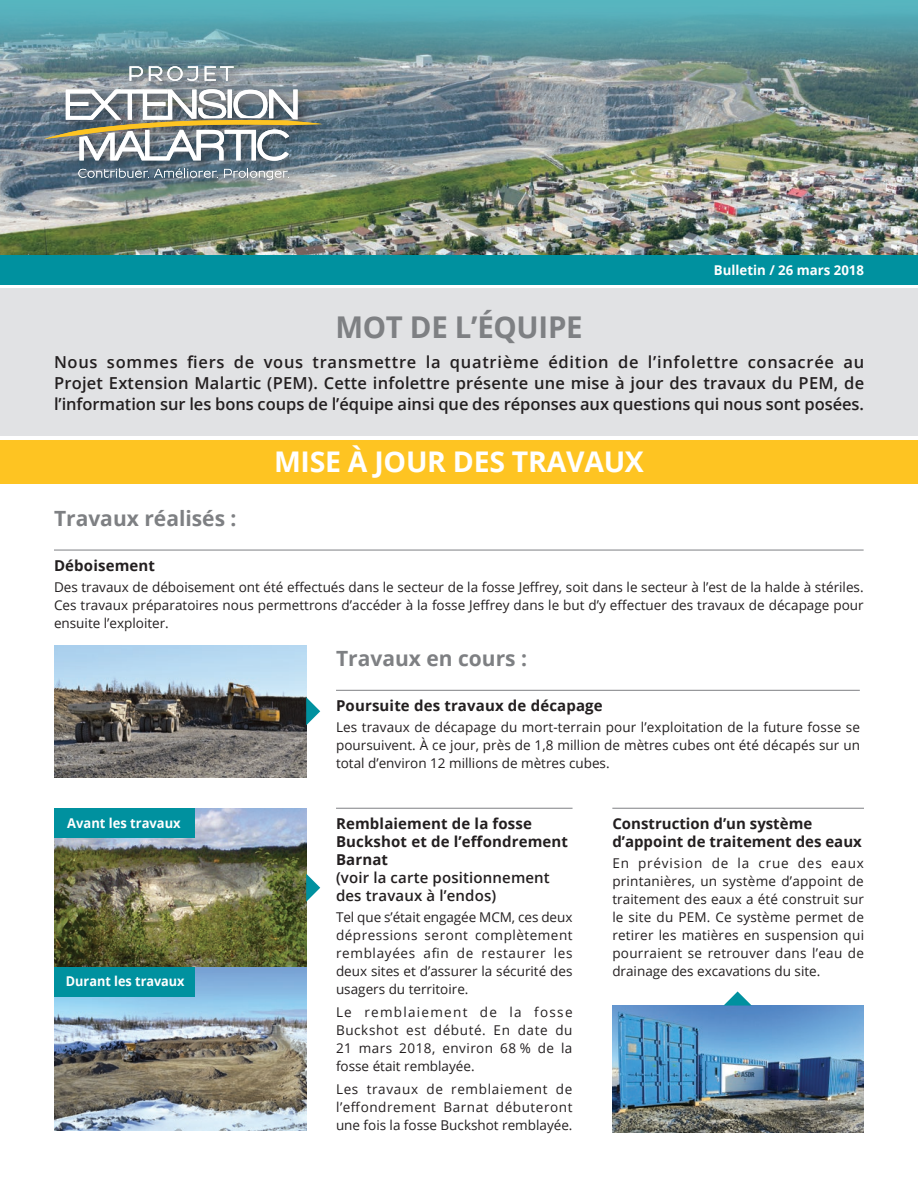
<style>
.page{position:relative;width:918px;height:1188px;background:#fff}
.page>*{position:absolute;margin:0;border:0;box-sizing:border-box;transform-origin:0 0}
.Titre_boite_Or{font:700 30px "Open Sans";letter-spacing:-.01em;color:#7e8083}
.Titre_boite_Or-2{font:700 28.5px "Open Sans";letter-spacing:-.01em;color:#fff}
.t1{font:700 21px "Open Sans";color:#7e8083}
.Titre_boite_Or-3{font:600 16.5px/21px "Open Sans";letter-spacing:-.005em;color:#231f20;text-align:justify}
.Titre_boite_Or-4{font:700 15px/18px "Open Sans";letter-spacing:.01em;color:#231f20}
.Titre_boite_Or-5{font:13.5px/18px "Open Sans";color:#231f20;text-align:justify}
.Titre_boite_Or-6{font:700 13.5px "Open Sans";color:#fff}
.Titre_boite_Or-7{font:700 13.5px "Open Sans";color:#fff;scale:.94 1}
.Titre_boite_Or-8{font:700 13.5px "Open Sans";color:#fff;scale:.96 1}
.s1{font-weight:600}
</style>
<div class="page">
<div style="left:0;top:288px;width:918px;height:148px;background:#e1e2e4"></div>
<hr style="left:54px;top:550px;width:810px;height:1px;background:#7e8083">
<hr style="left:336px;top:808px;width:237px;height:1px;background:#7e8083">
<hr style="left:612px;top:808px;width:252px;height:1px;background:#7e8083">
<div style="left:0;top:440px;width:918px;height:43px;background:#fec422"></div>
<img style="left:0;top:0;width:918px;height:255px">
<div style="left:44px;top:63px;width:289px;height:129px;background:#231f20;opacity:.32"></div>
<svg style="left:78px;top:168px;width:140px;height:10px"></svg>
<svg style="left:224px;top:169px;width:65px;height:11px"></svg>
<svg style="left:44px;top:89px;width:278px;height:72px"></svg>
<svg style="left:130px;top:66px;width:13px;height:15px"></svg>
<svg style="left:149px;top:66px;width:49px;height:15px"></svg>
<svg style="left:205px;top:66px;width:29px;height:15px"></svg>
<div style="left:0;top:255px;width:918px;height:29px;background:#00919f"></div>
<hr style="left:336px;top:690px;width:524px;height:1px;background:#7e8083">
<img style="left:54px;top:645px;width:252px;height:133px">
<svg style="left:306px;top:697px;width:14px;height:28px"></svg>
<img style="left:612px;top:1006px;width:252px;height:127px">
<svg style="left:724px;top:991px;width:28px;height:15px"></svg>
<img style="left:54px;top:808px;width:252px;height:322px">
<svg style="left:306px;top:874px;width:14px;height:28px"></svg>
<div style="left:54px;top:808px;width:140px;height:30px;background:#00919f"></div>
<div style="left:54px;top:967px;width:141px;height:29px;background:#00919f"></div>
<p class="Titre_boite_Or-6" style="left:714px;top:260px;width:152px">Bulletin / 26 mars 2018</p>
<p class="Titre_boite_Or" style="left:335px;top:306px;width:249px">MOT DE L’ÉQUIPE</p>
<p class="Titre_boite_Or-3" style="left:54px;top:351px;width:812px">Nous sommes fiers de vous transmettre la quatrième édition de l’infolettre consacrée au Projet Extension Malartic (PEM). Cette infolettre présente une mise à jour des travaux du PEM, de l’information sur les bons coups de l’équipe ainsi que des réponses aux questions qui nous sont posées.</p>
<p class="t1" style="left:54px;top:504px;width:184px">Travaux réalisés :</p>
<p class="Titre_boite_Or-2" style="left:274px;top:442px;width:371px">MISE À JOUR DES TRAVAUX</p>
<p class="Titre_boite_Or-4" style="left:54px;top:556px;width:103px">Déboisement</p>
<p class="Titre_boite_Or-5" style="left:54px;top:578px;width:811px">Des travaux de déboisement ont été effectués dans le secteur de la fosse Jeffrey, soit dans le secteur à l’est de la halde à stériles.<br>Ces travaux préparatoires nous permettrons d’accéder à la fosse Jeffrey dans le but d’y effectuer des travaux de décapage pour ensuite l’exploiter.</p>
<p class="t1" style="left:336px;top:644px;width:193px">Travaux en cours :</p>
<p class="Titre_boite_Or-8" style="left:67px;top:813px;width:120px">Avant les travaux</p>
<p class="Titre_boite_Or-7" style="left:66px;top:972px;width:128px">Durant les travaux</p>
<p class="Titre_boite_Or-4" style="left:336px;top:696px;width:268px">Poursuite des travaux de décapage</p>
<p class="Titre_boite_Or-5" style="left:336px;top:718px;width:525px">Les travaux de décapage du mort-terrain pour l’exploitation de la future fosse se poursuivent. À ce jour, près de 1,8 million de mètres cubes ont été décapés sur un total d’environ 12 millions de mètres cubes.</p>
<p class="Titre_boite_Or-4" style="left:336px;top:814px;width:234px">Remblaiement de la fosse<br>Buckshot et de l’effondrement<br>Barnat<br><span class="s1">(voir la carte positionnement des travaux à l’endos)</span></p>
<p class="Titre_boite_Or-5" style="left:336px;top:908px;width:238px">Tel que s’était engagée MCM, ces deux dépressions seront complètement remblayées afin de restaurer les deux sites et d’assurer la sécurité des usagers du territoire.</p>
<p class="Titre_boite_Or-5" style="left:336px;top:1003px;width:238px">Le remblaiement de la fosse Buckshot est débuté. En date du 21 mars 2018, environ 68 % de la fosse était remblayée.</p>
<p class="Titre_boite_Or-5" style="left:336px;top:1079px;width:238px">Les travaux de remblaiement de l’effondrement Barnat débuteront une fois la fosse Buckshot remblayée.</p>
<p class="Titre_boite_Or-4" style="left:612px;top:814px;width:251px">Construction d’un système d’appoint de traitement des eaux</p>
<p class="Titre_boite_Or-5" style="left:612px;top:854px;width:253px">En prévision de la crue des eaux printanières, un système d’appoint de traitement des eaux a été construit sur le site du PEM. Ce système permet de retirer les matières en suspension qui pourraient se retrouver dans l’eau de drainage des excavations du site.</p>
</div>
